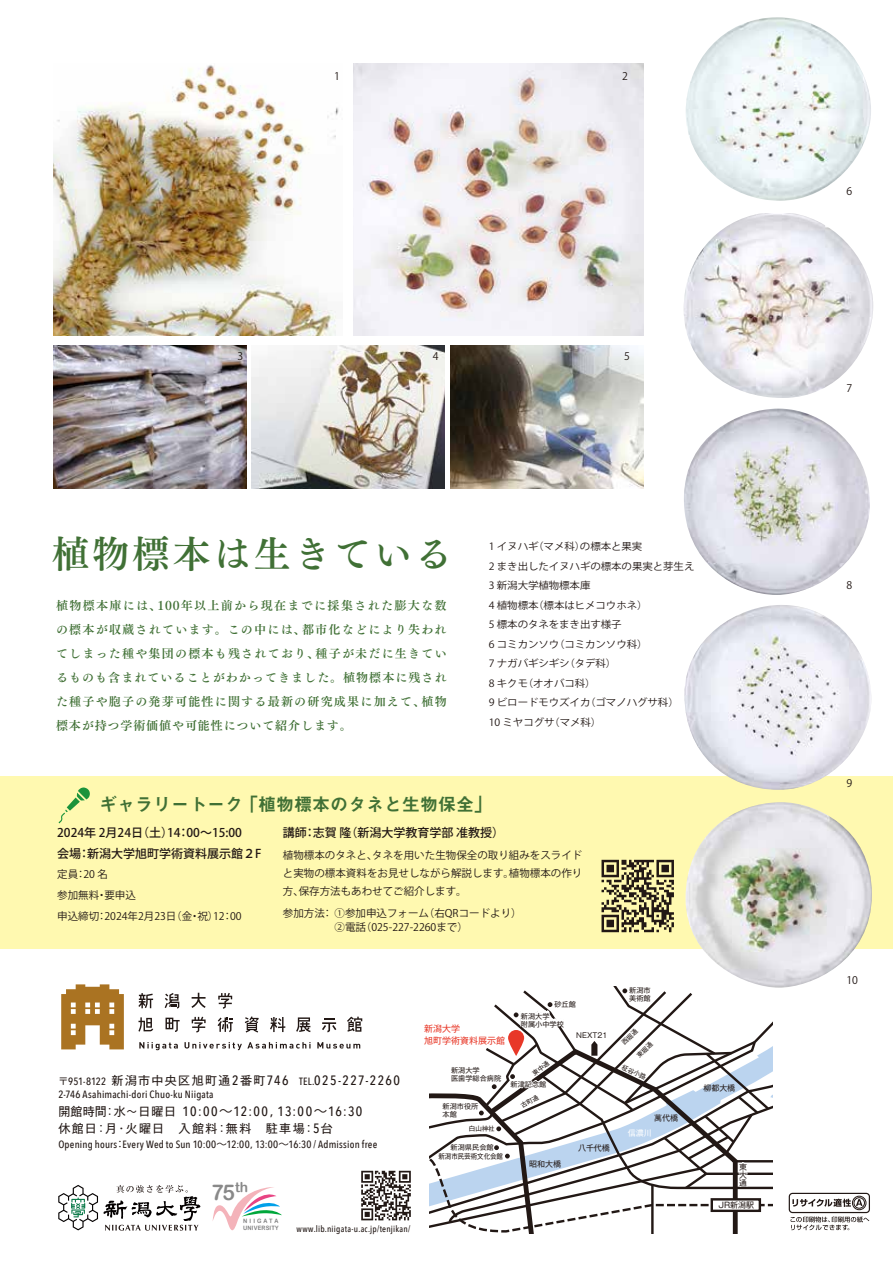
<style>
.page{position:relative;width:893px;height:1263px;background:#fff}
.page>*{position:absolute;margin:0;border:0;box-sizing:border-box;transform-origin:0 0}
.t1{font:37.5px "Tsuku Min Pro B";letter-spacing:.075em;color:#407035}
.t2{font:21.75px "Arial Rounded MT Bold";color:#898989}
.t3{font:18px "Midashi Go Pr 5 MB31";color:#407035}
.t4{font:500 13.5px "Avenir Next Condensed";letter-spacing:.105em;color:#221815}
.t5{font:12px/24px "Tsuku Min Pro B";letter-spacing:.075em;color:#407035;text-align:justify}
.t6{font:500 12px/21px "Koz Go Pr 6 N";color:#221815}
.t7{font:12px "Gothic MB101 Pr 5";letter-spacing:.12em;color:#221815}
.t8{font:10.5px/21px "Koz Go Pr 6 N";color:#221815}
.t9{font:500 10.5px "Avenir Next Condensed";letter-spacing:.02em;color:#221815}
.t10{font:10.05px/19.5px "Koz Go Pr 6 N";letter-spacing:-.01em;color:#221815;scale:1.05 1}
.t11{font:500 9px "Avenir Next Condensed";letter-spacing:.02em;color:#221815}
.t12{font:9px/12px "Gothic MB101 Pr 5";color:#e83828}
.t13{font:7.95px/7.9px "Gothic MB101 Pr 5";color:#221815;text-align:justify}
.t14{font:7.95px "Gothic MB101 Pr 5";color:#fff}
.t15{font:7.2px/7.9px "Gothic MB101 Pr 5";color:#221815}
.t16{font:7.2px "Gothic MB101 Pr 5";color:#221815;scale:.9 1}
.t17{font:6.45px "Gothic MB101 Pr 5";color:#221815}
.t18{font:6px/7.4px "Arial Rounded MT Bold";letter-spacing:.025em;color:#7e7e7f;scale:.93 1}
.s1{font-family:"Koz Go Pr 6 N";font-weight:400;font-size:10.5px}
.s2{font-size:10.5px}
.s3{font-family:"Gothic MB101 Pr 5";font-weight:400;font-size:12px}
.s4{font-family:"Koz Go Pr 6 N";font-weight:400}
.s5{font-family:"Avenir Next Condensed";font-weight:500;font-size:13.5px}
</style>
<div class="page">
<div style="left:0;top:776px;width:893px;height:172px;background:#fff9b0"></div>
<svg style="left:245px;top:1016px;width:14px;height:16px"></svg>
<svg style="left:347px;top:1016px;width:15px;height:16px"></svg>
<svg style="left:191px;top:993px;width:15px;height:15px"></svg>
<svg style="left:322px;top:1018px;width:14px;height:14px"></svg>
<svg style="left:61px;top:984px;width:63px;height:65px"></svg>
<svg style="left:138px;top:993px;width:15px;height:15px"></svg>
<svg style="left:138px;top:1017px;width:15px;height:15px"></svg>
<svg style="left:166px;top:1018px;width:14px;height:14px"></svg>
<svg style="left:296px;top:1017px;width:14px;height:15px"></svg>
<svg style="left:165px;top:993px;width:14px;height:15px"></svg>
<svg style="left:218px;top:1017px;width:15px;height:15px"></svg>
<svg style="left:218px;top:993px;width:14px;height:16px"></svg>
<svg style="left:192px;top:1016px;width:14px;height:16px"></svg>
<svg style="left:270px;top:1017px;width:15px;height:15px"></svg>
<svg style="left:139px;top:1042px;width:39px;height:8px"></svg>
<svg style="left:184px;top:1042px;width:127px;height:8px"></svg>
<svg style="left:317px;top:1042px;width:43px;height:6px"></svg>
<svg style="left:361px;top:1171px;width:50px;height:49px"></svg>
<svg style="left:58px;top:1185px;width:142px;height:46px"></svg>
<div style="left:789px;top:1193px;width:81px;height:20px;border:1px solid #221815;border-radius:3px"></div>
<svg style="left:790px;top:1216px;width:79px;height:14px"></svg>
<svg style="left:792px;top:1195px;width:75px;height:15px"></svg>
<svg style="left:59px;top:787px;width:31px;height:36px"></svg>
<img style="left:53px;top:65px;width:286px;height:271px">
<img style="left:354px;top:63px;width:289px;height:273px">
<img style="left:685px;top:802px;width:187px;height:186px;border-radius:91px">
<img style="left:684px;top:605px;width:187px;height:185px;border-radius:91px">
<img style="left:684px;top:409px;width:186px;height:186px;border-radius:91px">
<img style="left:684px;top:213px;width:189px;height:185px">
<img style="left:686px;top:17px;width:185px;height:184px;border-radius:90px">
<img style="left:53px;top:345px;width:193px;height:143px">
<img style="left:450px;top:345px;width:193px;height:143px">
<img style="left:252px;top:345px;width:193px;height:143px">
<svg style="left:601px;top:860px;width:73px;height:72px"></svg>
<svg style="left:213px;top:1187px;width:69px;height:43px"></svg>
<svg style="left:429px;top:987px;width:343px;height:246px"></svg>
<p class="t8" style="left:334px;top:66px;width:7px">1</p>
<p class="t8" style="left:622px;top:66px;width:7px">2</p>
<p class="t8" style="left:237px;top:346px;width:7px">3</p>
<p class="t8" style="left:433px;top:346px;width:7px">4</p>
<p class="t8" style="left:624px;top:346px;width:7px">5</p>
<h1 class="t1" style="left:52px;top:525px;width:402px">植物標本は生きている</h1>
<p class="t5" style="left:56px;top:593px;width:392px">植物標本庫には、100年以上前から現在までに採集された膨大な数の標本が収蔵されています。この中には、都市化などにより失われてしまった種や集団の標本も残されており、種子が未だに生きているものも含まれていることがわかってきました。植物標本に残された種子や胞子の発芽可能性に関する最新の研究成果に加えて、植物標本が持つ学術価値や可能性について紹介します。</p>
<p class="t10" style="left:489px;top:537px;width:197px">1 イヌハギ（マメ科）の標本と果実<br>2 まき出したイヌハギの標本の果実と芽生え<br>3 新潟大学植物標本庫<br>4 植物標本（標本はヒメコウホネ）<br>5 標本のタネをまき出す様子<br>6 コミカンソウ（コミカンソウ科）<br>7 ナガバギシギシ（タデ科）<br>8 キクモ（オオバコ科）<br>9 ビロードモウズイカ（ゴマノハグサ科）<br>10 ミヤコグサ（マメ科）</p>
<h3 class="t3" style="left:99px;top:789px;width:394px">ギャラリートーク 「植物標本のタネと生物保全」</h3>
<p class="t6" style="left:57px;top:823px;width:206px">2024年 2月24日（土）14：00～15:00<br>会場：新潟大学旭町学術資料展示館２F</p>
<p class="t8" style="left:57px;top:864px;width:186px">定員：20 名<br>参加無料・要申込<br>申込締切：2024年2月23日（金・祝）12：00</p>
<p class="t6" style="left:283px;top:823px;width:223px">講師：志賀 隆（新潟大学教育学部 准教授）</p>
<p class="t8" style="left:283px;top:846px;width:301px;line-height:18px;text-align:justify">植物標本のタネと、タネを用いた生物保全の取り組みをスライドと実物の標本資料をお見せしながら解説します。植物標本の作り方、保存方法もあわせてご紹介します。</p>
<p class="t8" style="left:283px;top:903px;width:240px">参加方法： ①参加申込フォーム（右QRコードより）</p>
<p class="t8" style="left:335px;top:917px;width:135px">②電話（025-227-2260まで）</p>
<p class="t4" style="left:58px;top:1072px;width:343px"><span class="s1">〒</span><span class="s2">951-8122</span> <span class="s3">新潟市中央区旭町通</span>2<span class="s3">番町</span>746 <span class="s2">TEL.</span>025-227-2260</p>
<p class="t4" style="left:58px;top:1103px;width:306px"><span class="s3">開館時間：水～日曜日</span> 10:00<span class="s4">～</span>12:00<span class="s4">，</span>13:00<span class="s4">～</span>16:30</p>
<p class="t7" style="left:58px;top:1118px;width:276px">休館日：月・火曜日　入館料：無料　駐車場：<span class="s5">5</span>台</p>
<p class="t9" style="left:58px;top:1088px;width:157px">2-746 Asahimachi-dori Chuo-ku Niigata</p>
<p class="t9" style="left:58px;top:1138px;width:321px">Opening hours<span class="s4">：</span>Every Wed to Sun 10:00<span class="s4">～</span>12:00<span class="s4">，</span>13:00<span class="s4">～</span>16:30 / Admission free</p>
<h2 class="t2" style="left:211px;top:1179px;width:39px">75<sup>th</sup></h2>
<p class="t18" style="left:243px;top:1217px;width:39px">NIIGATA<br>UNIVERSITY</p>
<p class="t11" style="left:297px;top:1223px;width:115px">www.lib.niigata-u.ac.jp/tenjikan/</p>
<p class="t12" style="left:424px;top:1021px;width:82px">新潟大学<br>旭町学術資料展示館</p>
<p class="t15" style="left:554px;top:1000px;width:23px">砂丘館</p>
<p class="t15" style="left:521px;top:1010px;width:45px">新潟大学<br>附属小中学校</p>
<p class="t15" style="left:576px;top:1030px;width:33px">NEXT21</p>
<p class="t15" style="left:451px;top:1066px;width:52px">新潟大学<br>医歯学総合病院</p>
<p class="t15" style="left:510px;top:1079px;width:37px">新津記念館</p>
<p class="t15" style="left:442px;top:1102px;width:37px">新潟市役所本館</p>
<p class="t16" style="left:438px;top:1151px;width:73px">新潟市民芸術文化会館</p>
<p class="t17" style="left:469px;top:1123px;width:27px">白山神社</p>
<p class="t15" style="left:451px;top:1143px;width:45px">新潟県民会館</p>
<p class="t13" style="left:529px;top:1159px;width:33px">昭和大橋</p>
<p class="t13" style="left:578px;top:1143px;width:33px">八千代橋</p>
<p class="t15" style="left:629px;top:986px;width:23px">新潟市美術館</p>
<p class="t17" style="left:624px;top:1062px;width:27px;rotate:24deg">柾谷小路</p>
<p class="t13" style="left:654px;top:1113px;width:25px">萬代橋</p>
<p class="t14" style="left:628px;top:1126px;width:25px">信濃川</p>
<p class="t13" style="left:703px;top:1083px;width:33px">柳都大橋</p>
<p class="t13" style="left:739px;top:1162px;width:9px">東大通</p>
<p class="t13" style="left:719px;top:1200px;width:37px">JR新潟駅</p>
<p class="t8" style="left:846px;top:181px;width:7px">6</p>
<p class="t8" style="left:846px;top:378px;width:7px">7</p>
<p class="t8" style="left:846px;top:575px;width:7px">8</p>
<p class="t8" style="left:846px;top:772px;width:7px">9</p>
<p class="t8" style="left:846px;top:969px;width:13px">10</p>
</div>
